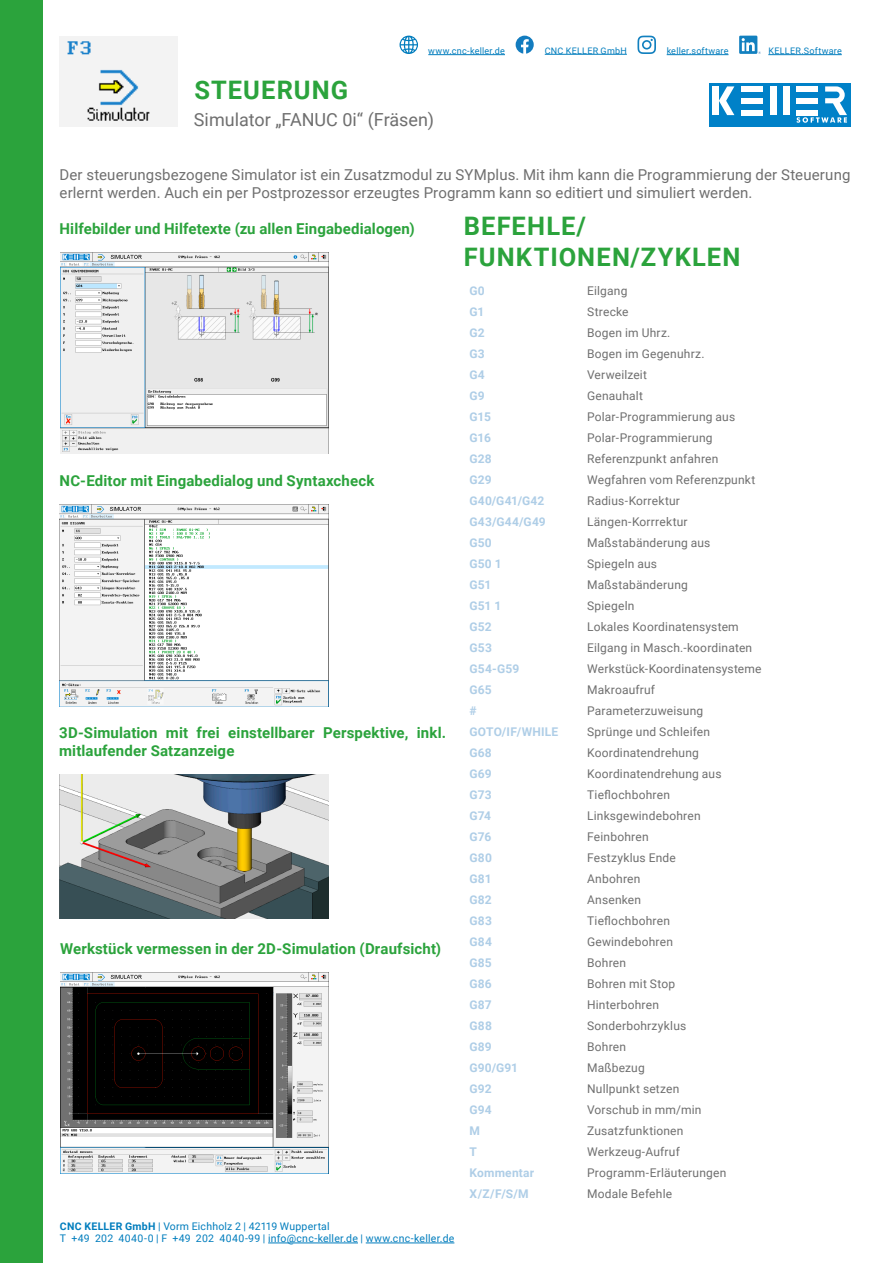
<style>
.page{position:relative;width:893px;height:1263px;background:#fff}
.page>*{position:absolute;margin:0;border:0;box-sizing:border-box;transform-origin:0 0}
.Fließtext_Headline{font:700 25.5px "Roboto";letter-spacing:.045em;color:#2ba33c}
.UnterKapitelname_L{font:18px "Roboto";color:#6f6f6f}
.Fließtext_Headline2{font:700 15px/18px "Roboto";letter-spacing:.01em;color:#2ba33c}
.Fließtext{font:15px/18px "Roboto";letter-spacing:.01em;color:#6f6f6f}
.Fließtext_Tabelle{font:12px "Roboto";letter-spacing:.015em;color:#6f6f6f}
.Fließtext_Hervorhebu{font:700 12px "Roboto";letter-spacing:.015em;color:#afcee7}
.t1{font:10.5px/12.6px "Roboto";letter-spacing:.02em;color:#007dbd}
.t2{font:9px "Roboto";letter-spacing:.03em;color:#007dbd}
.s1{font-weight:700}
</style>
<div class="page">
<img style="left:60px;top:252px;width:269px;height:201px">
<img style="left:59px;top:504px;width:270px;height:202px">
<img style="left:59px;top:774px;width:270px;height:144px">
<img style="left:60px;top:972px;width:269px;height:201px">
<div style="left:0;top:0;width:43px;height:1263px;background:#2ba33c"></div>
<img style="left:60px;top:36px;width:117px;height:90px">
<div style="left:709px;top:83px;width:141px;height:43px;background:#0081c8"></div>
<svg style="left:719px;top:86px;width:15px;height:29px"></svg>
<div style="left:712px;top:86px;width:7px;height:29px;background:#fff"></div>
<div style="left:770px;top:86px;width:6px;height:29px;background:#fff"></div>
<div style="left:783px;top:86px;width:6px;height:29px;background:#fff"></div>
<div style="left:741px;top:86px;width:22px;height:6px;background:#fff"></div>
<div style="left:741px;top:98px;width:22px;height:5px;background:#fff"></div>
<div style="left:741px;top:110px;width:22px;height:5px;background:#fff"></div>
<svg style="left:796px;top:86px;width:51px;height:37px"></svg>
<hr style="left:545px;top:54px;width:82px;height:1px;background:#007dbd">
<svg style="left:516px;top:36px;width:18px;height:18px"></svg>
<hr style="left:667px;top:54px;width:61px;height:1px;background:#007dbd">
<svg style="left:637px;top:36px;width:19px;height:18px"></svg>
<hr style="left:428px;top:54px;width:77px;height:1px;background:#007dbd">
<svg style="left:400px;top:36px;width:18px;height:18px"></svg>
<hr style="left:768px;top:54px;width:74px;height:1px;background:#007dbd">
<svg style="left:739px;top:36px;width:22px;height:18px"></svg>
<hr style="left:268px;top:1243px;width:90px;height:1px;background:#007dbd">
<hr style="left:366px;top:1243px;width:88px;height:1px;background:#007dbd">
<p class="t2" style="left:428px;top:44px;width:78px">www.cnc-keller.de</p>
<p class="t2" style="left:545px;top:44px;width:84px">CNC KELLER GmbH</p>
<p class="t2" style="left:667px;top:44px;width:63px">keller.software</p>
<p class="t2" style="left:768px;top:44px;width:75px">KELLER.Software</p>
<h1 class="Fließtext_Headline" style="left:194px;top:72px;width:155px">STEUERUNG</h1>
<p class="UnterKapitelname_L" style="left:194px;top:107px;width:242px">Simulator „FANUC 0i“ (Fräsen)</p>
<p class="Fließtext" style="left:60px;top:165px;width:792px">Der steuerungsbezogene Simulator ist ein Zusatzmodul zu SYMplus. Mit ihm kann die Programmierung der Steuerung erlernt werden. Auch ein per Postprozessor erzeugtes Programm kann so editiert und simuliert werden.</p>
<p class="Fließtext_Headline2" style="left:60px;top:219px;width:357px">Hilfebilder und Hilfetexte (zu allen Eingabedialogen)</p>
<p class="Fließtext_Headline2" style="left:60px;top:471px;width:316px">NC-Editor mit Eingabedialog und Syntaxcheck</p>
<p class="Fließtext_Headline2" style="left:59px;top:723px;width:388px">3D-Simulation mit frei einstellbarer Perspektive, inkl. mitlaufender Satzanzeige</p>
<p class="Fließtext_Headline2" style="left:60px;top:939px;width:382px">Werkstück vermessen in der 2D-Simulation (Draufsicht)</p>
<p class="t1" style="left:60px;top:1219px;width:396px"><span class="s1">CNC KELLER GmbH</span> | Vorm Eichholz 2 | 42119 Wuppertal<br>T +49 202 4040-0 | F +49 202 4040-99 | info@cnc-keller.de | www.cnc-keller.de</p>
<p class="Fließtext_Headline" style="left:464px;top:208px;width:124px">BEFEHLE/</p>
<p class="Fließtext_Headline" style="left:464px;top:239px;width:278px">FUNKTIONEN/ZYKLEN</p>
<p class="Fließtext_Hervorhebu" style="left:469px;top:283px;width:17px">G0</p>
<p class="Fließtext_Tabelle" style="left:587px;top:283px;width:42px">Eilgang</p>
<p class="Fließtext_Hervorhebu" style="left:469px;top:304px;width:16px">G1</p>
<p class="Fließtext_Tabelle" style="left:587px;top:304px;width:43px">Strecke</p>
<p class="Fließtext_Hervorhebu" style="left:469px;top:325px;width:17px">G2</p>
<p class="Fließtext_Tabelle" style="left:587px;top:325px;width:85px">Bogen im Uhrz.</p>
<p class="Fließtext_Hervorhebu" style="left:469px;top:346px;width:17px">G3</p>
<p class="Fließtext_Tabelle" style="left:587px;top:346px;width:119px">Bogen im Gegenuhrz.</p>
<p class="Fließtext_Hervorhebu" style="left:469px;top:367px;width:17px">G4</p>
<p class="Fließtext_Tabelle" style="left:587px;top:367px;width:61px">Verweilzeit</p>
<p class="Fließtext_Hervorhebu" style="left:469px;top:388px;width:17px">G9</p>
<p class="Fließtext_Tabelle" style="left:587px;top:388px;width:57px">Genauhalt</p>
<p class="Fließtext_Hervorhebu" style="left:469px;top:409px;width:23px">G15</p>
<p class="Fließtext_Tabelle" style="left:587px;top:409px;width:150px">Polar-Programmierung aus</p>
<p class="Fließtext_Hervorhebu" style="left:469px;top:430px;width:23px">G16</p>
<p class="Fließtext_Tabelle" style="left:587px;top:430px;width:127px">Polar-Programmierung</p>
<p class="Fließtext_Hervorhebu" style="left:469px;top:451px;width:24px">G28</p>
<p class="Fließtext_Tabelle" style="left:587px;top:451px;width:133px">Referenzpunkt anfahren</p>
<p class="Fließtext_Hervorhebu" style="left:469px;top:472px;width:24px">G29</p>
<p class="Fließtext_Tabelle" style="left:587px;top:472px;width:170px">Wegfahren vom Referenzpunkt</p>
<p class="Fließtext_Hervorhebu" style="left:469px;top:493px;width:76px">G40/G41/G42</p>
<p class="Fließtext_Tabelle" style="left:587px;top:493px;width:94px">Radius-Korrektur</p>
<p class="Fließtext_Hervorhebu" style="left:469px;top:514px;width:78px">G43/G44/G49</p>
<p class="Fließtext_Tabelle" style="left:587px;top:514px;width:102px">Längen-Korrrektur</p>
<p class="Fließtext_Hervorhebu" style="left:469px;top:535px;width:24px">G50</p>
<p class="Fließtext_Tabelle" style="left:587px;top:535px;width:125px">Maßstabänderung aus</p>
<p class="Fließtext_Hervorhebu" style="left:469px;top:556px;width:34px">G50 1</p>
<p class="Fließtext_Tabelle" style="left:587px;top:556px;width:71px">Spiegeln aus</p>
<p class="Fließtext_Hervorhebu" style="left:469px;top:577px;width:23px">G51</p>
<p class="Fließtext_Tabelle" style="left:587px;top:577px;width:102px">Maßstabänderung</p>
<p class="Fließtext_Hervorhebu" style="left:469px;top:598px;width:33px">G51 1</p>
<p class="Fließtext_Tabelle" style="left:587px;top:598px;width:49px">Spiegeln</p>
<p class="Fließtext_Hervorhebu" style="left:469px;top:619px;width:24px">G52</p>
<p class="Fließtext_Tabelle" style="left:587px;top:619px;width:153px">Lokales Koordinatensystem</p>
<p class="Fließtext_Hervorhebu" style="left:469px;top:640px;width:24px">G53</p>
<p class="Fließtext_Tabelle" style="left:587px;top:640px;width:167px">Eilgang in Masch.-koordinaten</p>
<p class="Fließtext_Hervorhebu" style="left:469px;top:661px;width:51px">G54-G59</p>
<p class="Fließtext_Tabelle" style="left:587px;top:661px;width:176px">Werkstück-Koordinatensysteme</p>
<p class="Fließtext_Hervorhebu" style="left:469px;top:682px;width:24px">G65</p>
<p class="Fließtext_Tabelle" style="left:587px;top:682px;width:69px">Makroaufruf</p>
<p class="Fließtext_Hervorhebu" style="left:469px;top:703px;width:9px">#</p>
<p class="Fließtext_Tabelle" style="left:587px;top:703px;width:118px">Parameterzuweisung</p>
<p class="Fließtext_Hervorhebu" style="left:469px;top:724px;width:90px">GOTO/IF/WHILE</p>
<p class="Fließtext_Tabelle" style="left:587px;top:724px;width:124px">Sprünge und Schleifen</p>
<p class="Fließtext_Hervorhebu" style="left:469px;top:745px;width:24px">G68</p>
<p class="Fließtext_Tabelle" style="left:587px;top:745px;width:113px">Koordinatendrehung</p>
<p class="Fließtext_Hervorhebu" style="left:469px;top:766px;width:24px">G69</p>
<p class="Fließtext_Tabelle" style="left:587px;top:766px;width:136px">Koordinatendrehung aus</p>
<p class="Fließtext_Hervorhebu" style="left:469px;top:787px;width:24px">G73</p>
<p class="Fließtext_Tabelle" style="left:587px;top:787px;width:84px">Tieflochbohren</p>
<p class="Fließtext_Hervorhebu" style="left:469px;top:808px;width:23px">G74</p>
<p class="Fließtext_Tabelle" style="left:587px;top:808px;width:115px">Linksgewindebohren</p>
<p class="Fließtext_Hervorhebu" style="left:469px;top:829px;width:23px">G76</p>
<p class="Fließtext_Tabelle" style="left:587px;top:829px;width:63px">Feinbohren</p>
<p class="Fließtext_Hervorhebu" style="left:469px;top:850px;width:24px">G80</p>
<p class="Fließtext_Tabelle" style="left:587px;top:850px;width:90px">Festzyklus Ende</p>
<p class="Fließtext_Hervorhebu" style="left:469px;top:871px;width:24px">G81</p>
<p class="Fließtext_Tabelle" style="left:587px;top:871px;width:55px">Anbohren</p>
<p class="Fließtext_Hervorhebu" style="left:469px;top:892px;width:24px">G82</p>
<p class="Fließtext_Tabelle" style="left:587px;top:892px;width:55px">Ansenken</p>
<p class="Fließtext_Hervorhebu" style="left:469px;top:913px;width:24px">G83</p>
<p class="Fließtext_Tabelle" style="left:587px;top:913px;width:84px">Tieflochbohren</p>
<p class="Fließtext_Hervorhebu" style="left:469px;top:934px;width:24px">G84</p>
<p class="Fließtext_Tabelle" style="left:587px;top:934px;width:87px">Gewindebohren</p>
<p class="Fließtext_Hervorhebu" style="left:469px;top:955px;width:24px">G85</p>
<p class="Fließtext_Tabelle" style="left:587px;top:955px;width:41px">Bohren</p>
<p class="Fließtext_Hervorhebu" style="left:469px;top:976px;width:24px">G86</p>
<p class="Fließtext_Tabelle" style="left:587px;top:976px;width:90px">Bohren mit Stop</p>
<p class="Fließtext_Hervorhebu" style="left:469px;top:997px;width:24px">G87</p>
<p class="Fließtext_Tabelle" style="left:587px;top:997px;width:73px">Hinterbohren</p>
<p class="Fließtext_Hervorhebu" style="left:469px;top:1018px;width:24px">G88</p>
<p class="Fließtext_Tabelle" style="left:587px;top:1018px;width:101px">Sonderbohrzyklus</p>
<p class="Fließtext_Hervorhebu" style="left:469px;top:1039px;width:24px">G89</p>
<p class="Fließtext_Tabelle" style="left:587px;top:1039px;width:41px">Bohren</p>
<p class="Fließtext_Hervorhebu" style="left:469px;top:1060px;width:50px">G90/G91</p>
<p class="Fließtext_Tabelle" style="left:587px;top:1060px;width:59px">Maßbezug</p>
<p class="Fließtext_Hervorhebu" style="left:469px;top:1081px;width:24px">G92</p>
<p class="Fließtext_Tabelle" style="left:587px;top:1081px;width:94px">Nullpunkt setzen</p>
<p class="Fließtext_Hervorhebu" style="left:469px;top:1102px;width:24px">G94</p>
<p class="Fließtext_Tabelle" style="left:587px;top:1102px;width:116px">Vorschub in mm/min</p>
<p class="Fließtext_Hervorhebu" style="left:469px;top:1123px;width:12px">M</p>
<p class="Fließtext_Tabelle" style="left:587px;top:1123px;width:98px">Zusatzfunktionen</p>
<p class="Fließtext_Hervorhebu" style="left:469px;top:1144px;width:9px">T</p>
<p class="Fließtext_Tabelle" style="left:587px;top:1144px;width:94px">Werkzeug-Aufruf</p>
<p class="Fließtext_Hervorhebu" style="left:469px;top:1165px;width:66px">Kommentar</p>
<p class="Fließtext_Tabelle" style="left:587px;top:1165px;width:141px">Programm-Erläuterungen</p>
<p class="Fließtext_Hervorhebu" style="left:469px;top:1186px;width:61px">X/Z/F/S/M</p>
<p class="Fließtext_Tabelle" style="left:587px;top:1186px;width:87px">Modale Befehle</p>
</div>
